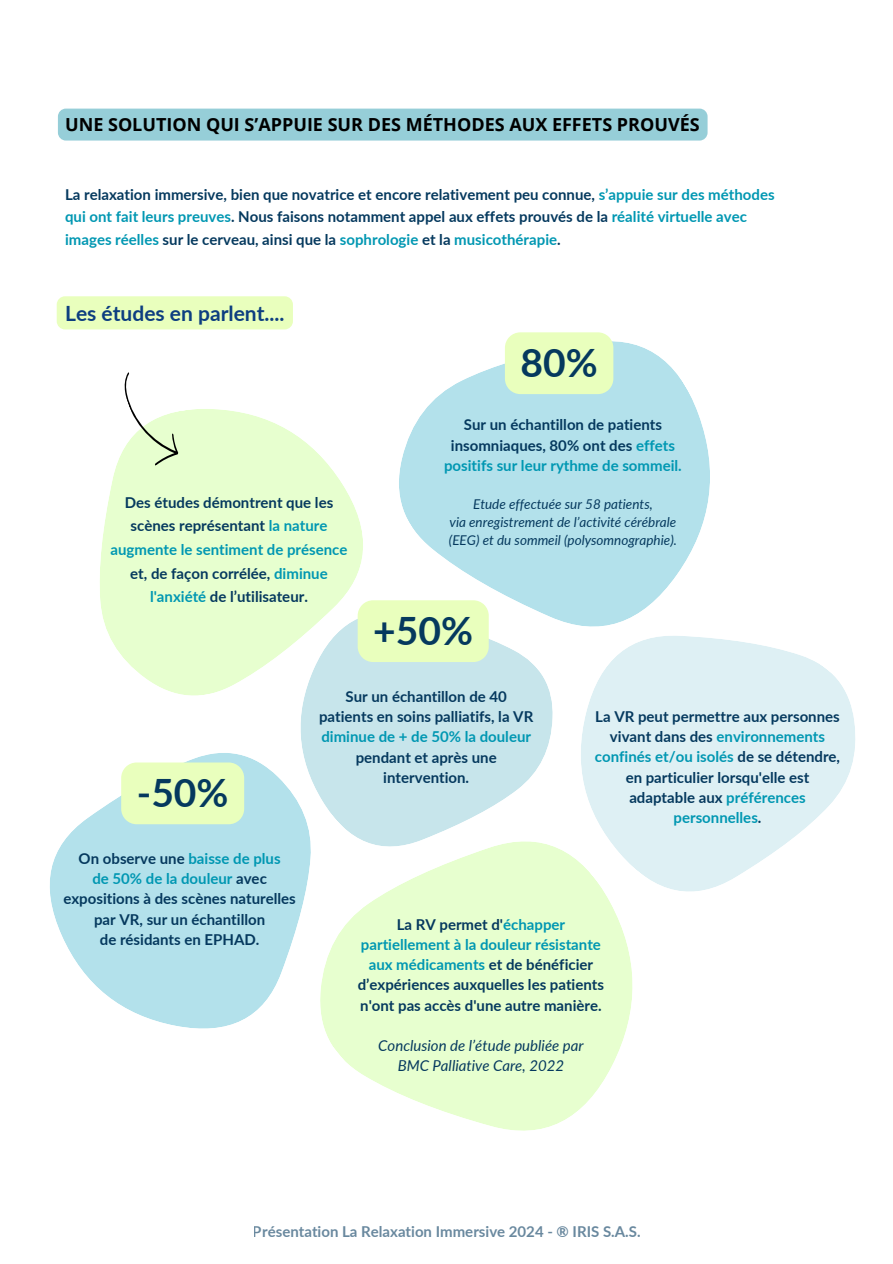
<style>
.page{position:relative;width:893px;height:1264px;background:#fff}
.page>*{position:absolute;margin:0;border:0;box-sizing:border-box;transform-origin:0 0}
.t1{font:700 39px "Lato";color:#05395e}
.t2{font:700 21px "Lato";color:#0d3e80}
.t3{font:700 18px "Open Sans";color:#000}
.t4{font:700 15px/20.2px "Lato";color:#05395e;text-align:center}
.t5{font:italic 15px "Lato";color:#05395e}
.t6{font:italic 13.5px/18px "Lato";color:#05395e}
.s1{color:#0097b2}
</style>
<div class="page">
<svg style="left:100px;top:409px;width:263px;height:287px;fill:#e7ffcf"></svg>
<svg style="left:399px;top:341px;width:311px;height:286px;fill:#b3e1eb"></svg>
<svg style="left:293px;top:605px;width:260px;height:225px;fill:#c7e5eb"></svg>
<svg style="left:320px;top:830px;width:313px;height:301px;fill:#e7ffcf"></svg>
<svg style="left:50px;top:753px;width:261px;height:275px;fill:#b3e1eb"></svg>
<svg style="left:572px;top:636px;width:283px;height:266px;fill:#def0f4"></svg>
<svg style="left:117px;top:372px;width:65px;height:95px"></svg>
<div style="left:58px;top:109px;width:649px;height:31px;background:#96ced8;border-radius:8px"></div>
<div style="left:57px;top:296px;width:236px;height:33px;background:#e9ffbd;border-radius:8px"></div>
<div style="left:505px;top:332px;width:108px;height:62px;background:#e9ffbd"></div>
<div style="left:357px;top:600px;width:131px;height:62px;background:#e9ffbd"></div>
<div style="left:121px;top:762px;width:123px;height:62px;background:#e9ffbd"></div>
<p class="t3" style="left:65px;top:112px;width:636px">UNE SOLUTION QUI S’APPUIE SUR DES MÉTHODES AUX EFFETS PROUVÉS</p>
<p class="t4" style="left:65px;top:183px;width:711px;line-height:22.5px;text-align:left">La relaxation immersive, bien que novatrice et encore relativement peu connue, <span class="s1">s’appuie sur des méthodes qui ont fait leurs preuves</span>. Nous faisons notamment appel aux effets prouvés de la <span class="s1">réalité virtuelle avec images réelles</span> sur le cerveau, ainsi que la <span class="s1">sophrologie</span> et la <span class="s1">musicothérapie</span>.</p>
<p class="t2" style="left:65px;top:300px;width:221px">Les études en parlent....</p>
<p class="t4" style="left:110px;top:490px;width:238px;line-height:23.7px">Des études démontrent que les scènes représentant <span class="s1">la nature augmente le sentiment de présence </span>et, de façon corrélée, <span class="s1">diminue l'anxiété</span> de l’utilisateur.</p>
<p class="t1" style="left:520px;top:339px;width:79px">80%</p>
<p class="t4" style="left:444px;top:414px;width:239px">Sur un échantillon de patients insomniaques, 80% ont des <span class="s1">effets positifs sur leur rythme de sommeil.</span></p>
<p class="t6" style="left:473px;top:495px;width:181px">Etude effectuée sur 58 patients,</p>
<p class="t6" style="left:449px;top:513px;width:229px">via enregistrement de l’activité cérébrale (EEG) et du sommeil (polysomnographie).</p>
<p class="t1" style="left:373px;top:606px;width:101px">+50%</p>
<p class="t1" style="left:137px;top:769px;width:93px">-50%</p>
<p class="t4" style="left:79px;top:848px;width:203px">On observe une <span class="s1">baisse de plus</span></p>
<p class="t4" style="left:63px;top:868px;width:234px"><span class="s1">de 50% de la douleur</span> avec expositions à des scènes naturelles par VR, sur un échantillon</p>
<p class="t4" style="left:100px;top:929px;width:161px">de résidants en EPHAD.</p>
<p class="t4" style="left:319px;top:686px;width:216px">Sur un échantillon de 40 patients en soins palliatifs, la VR <span class="s1">diminue de + de 50% la douleur </span>pendant et après une intervention.</p>
<p class="t4" style="left:595px;top:705px;width:247px">La VR peut permettre aux personnes vivant dans des <span class="s1">environnements confinés et/ou isolés</span> de se détendre,</p>
<p class="t4" style="left:625px;top:766px;width:185px">en particulier lorsqu'elle est adaptable aux <span class="s1">préférences personnelles</span>.</p>
<p class="t4" style="left:397px;top:913px;width:170px">La RV permet d'<span class="s1">échapper</span></p>
<p class="t4" style="left:358px;top:933px;width:248px"><span class="s1">partiellement à la douleur résistante aux médicaments</span> et de bénéficier d’expériences auxquelles les patients n'ont pas accès d'une autre manière.</p>
<p class="t5" style="left:378px;top:1036px;width:207px">Conclusion de l’étude publiée par</p>
<p class="t5" style="left:397px;top:1056px;width:168px">BMC Palliative Care, 2022</p>
<p class="t4" style="left:253px;top:1221px;width:389px">Présentation La Relaxation Immersive 2024 - ® IRIS S.A.S.</p>
</div>
